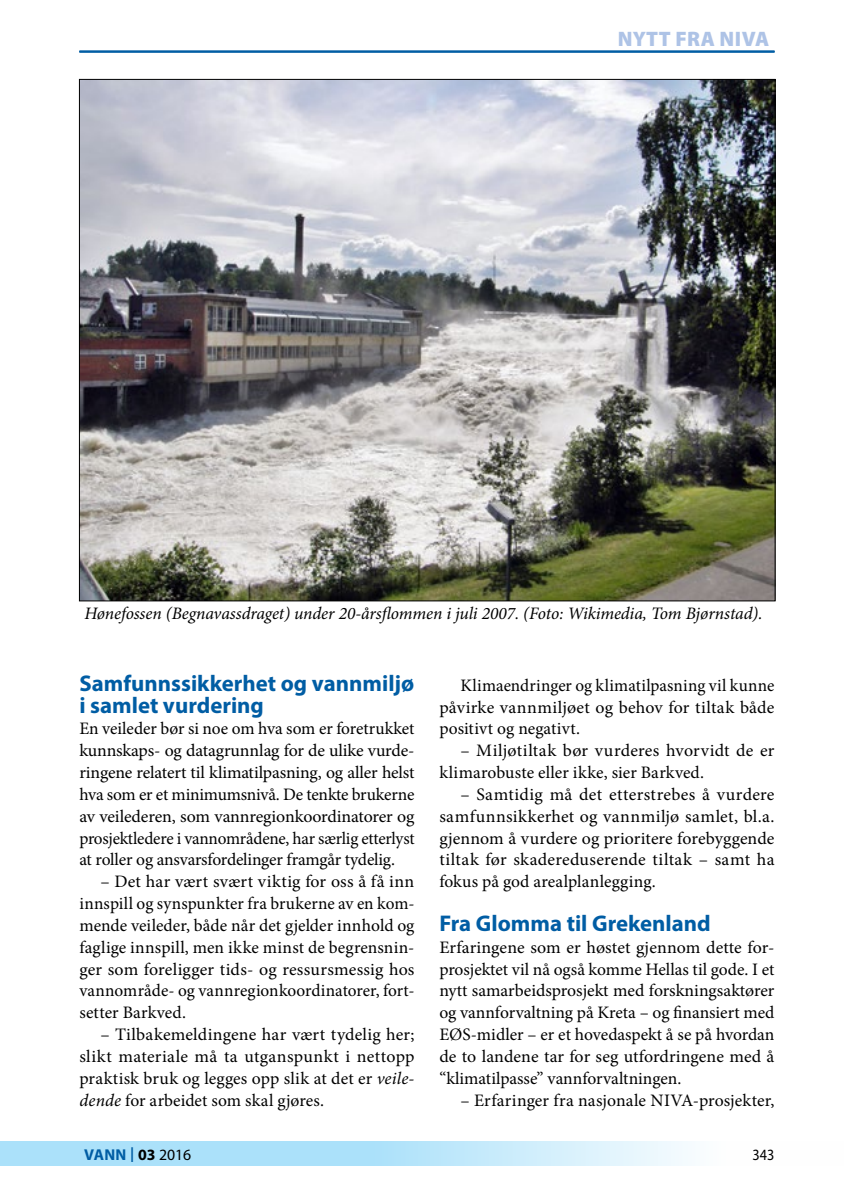
<style>
.page{position:relative;width:844px;height:1191px;background:#fff}
.page>*{position:absolute;margin:0;border:0;box-sizing:border-box;transform-origin:0 0}
.t1{font:700 22.75px/21.9px "Myriad Pro";color:#005da4}
.t2{font:900 21px "Myriad Pro";letter-spacing:.02em;color:#aec3e6}
.t3{font:17.5px/21.9px "Minion Pro";letter-spacing:.005em;color:#000;text-align:justify}
.t4{font:italic 17.5px "Minion Pro";letter-spacing:-.005em;color:#000}
.t5{font:700 15.75px "Myriad Pro";letter-spacing:.01em;color:#005da4}
.t6{font:15.75px "Myriad Pro";color:#000;scale:.9 1}
.s1{font-style:italic}
.s2{font-weight:400;font-size:21.88px}
.s3{color:#000}
.s4{font-weight:400;color:#000}
</style>
<div class="page">
<svg style="left:1px;top:1141px;width:687px;height:25px;background:#bbe6fa"></svg>
<svg style="left:0;top:1141px;width:1px;height:25px"></svg>
<hr style="left:79px;top:51px;width:695px;height:1px;background:#005da4">
<img style="left:81px;top:81px;width:692px;height:518px">
<p class="t2" style="left:617px;top:24px;width:153px">NYTT FRA NIVA</p>
<p class="t4" style="left:84px;top:601px;width:679px">Hønefossen (Begnavassdraget) under 20-årsflommen i juli 2007. (Foto: Wikimedia, Tom Bjørnstad).</p>
<h1 class="t1" style="left:79px;top:671px;width:336px">Samfunnssikkerhet og vannmiljø i samlet vurdering</h1>
<p class="t3" style="left:79px;top:718px;width:336px">En veileder bør si noe om hva som er foretrukket kunnskaps- og datagrunnlag for de ulike vurde&shy;ringene relatert til klimatilpasning, og aller helst hva som er et minimumsnivå. De tenkte brukerne av veilederen, som vannregionkoordinatorer og prosjektledere i vannområdene, har særlig etterlyst at roller og ansvarsfordelinger framgår tydelig.</p>
<p class="t3" style="left:79px;top:870px;width:336px;text-indent:21px">– Det har vært svært viktig for oss å få inn innspill og synspunkter fra brukerne av en kom&shy;mende veileder, både når det gjelder innhold og faglige innspill, men ikke minst de begrensnin&shy;ger som foreligger tids- og ressursmessig hos vannområde- og vannregionkoordinatorer, fort&shy;setter Barkved.</p>
<p class="t3" style="left:79px;top:1023px;width:336px;text-indent:21px">– Tilbakemeldingene har vært tydelig her; slikt materiale må ta utganspunkt i nettopp praktisk bruk og legges opp slik at det er <span class="s1">veile&shy;dende</span> for arbeidet som skal gjøres.</p>
<p class="t3" style="left:439px;top:674px;width:336px;text-indent:21px">Klimaendringer og klimatilpasning vil kunne påvirke vannmiljøet og behov for tiltak både positivt og negativt.</p>
<p class="t3" style="left:439px;top:740px;width:336px;text-indent:21px">– Miljøtiltak bør vurderes hvorvidt de er klimarobuste eller ikke, sier Barkved.</p>
<p class="t3" style="left:439px;top:783px;width:336px;text-indent:21px">– Samtidig må det etterstrebes å vurdere samfunnsikkerhet og vannmiljø samlet, bl.a. gjennom å vurdere og prioritere forebyggende tiltak før skadereduserende tiltak – samt ha fokus på god arealplanlegging.</p>
<h1 class="t1" style="left:439px;top:911px;width:273px">Fra Glomma til Grekenland</h1>
<p class="t3" style="left:439px;top:936px;width:336px">Erfaringene som er høstet gjennom dette for&shy;prosjektet vil nå også komme Hellas til gode. I et nytt samarbeidsprosjekt med forskningsaktører og vannforvaltning på Kreta – og finansiert med EØS-midler – er et hovedaspekt å se på hvordan de to landene tar for seg utfordringene med å “klimatilpasse” vannforvaltningen.</p>
<p class="t3" style="left:460px;top:1089px;width:315px">– Erfaringer fra nasjonale NIVA-prosjekter,</p>
<p class="t5" style="left:84px;top:1144px;width:109px">VANN <span class="s2">I</span> <span class="s3">03</span> <span class="s4">2016</span></p>
<p class="t6" style="left:752px;top:1145px;width:26px">343</p>
</div>
